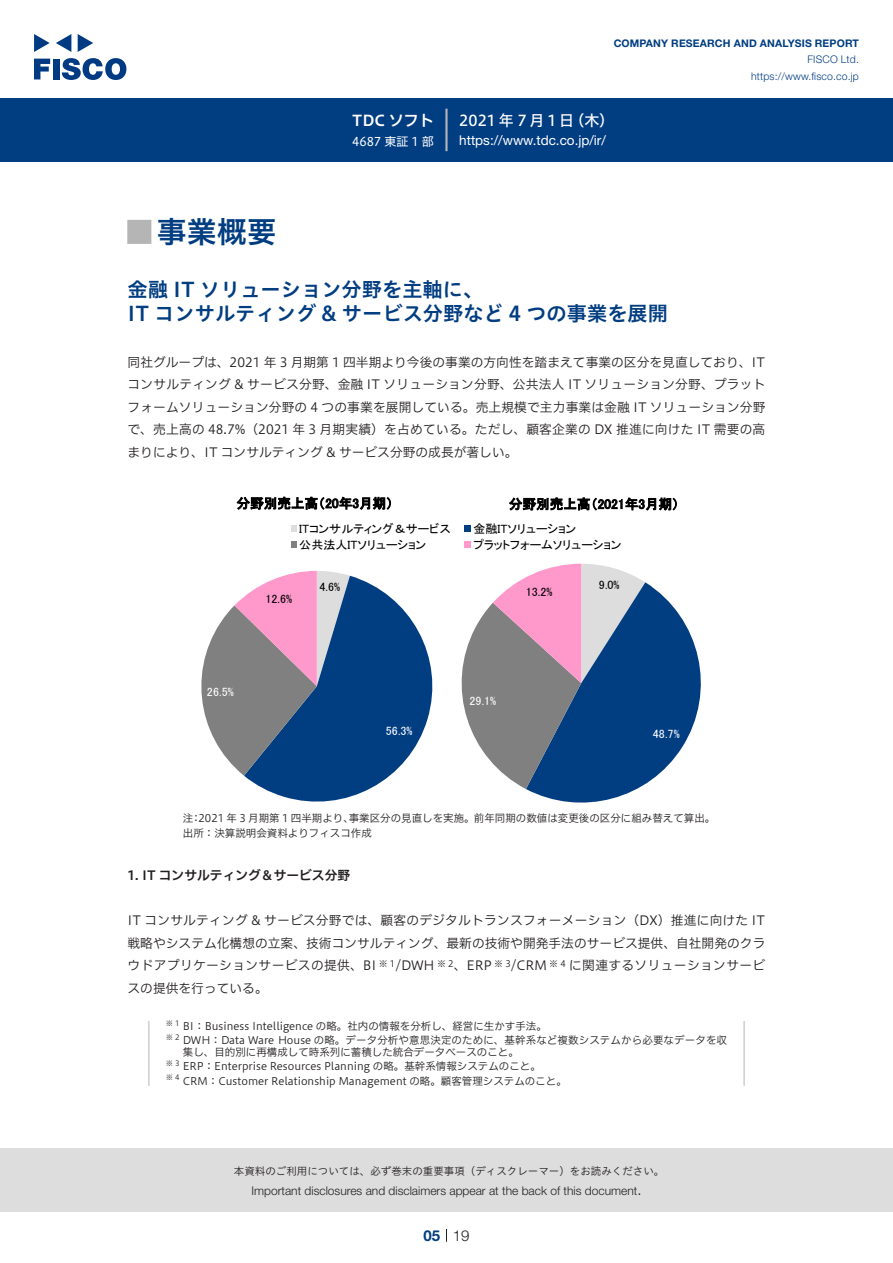
<style>
.page{position:relative;width:893px;height:1263px;background:#fff}
.page>*{position:absolute;margin:0;border:0;box-sizing:border-box;transform-origin:0 0}
.t1{font:30px "Hiragino UD Sans Std N W6";color:#003d81}
.t2{font:700 24px "Koz Go Pro";color:#b5b5b6}
.t3{font:20.25px/24px "Hiragino UD Sans Std W6";color:#003d81}
.t4{font:15px "Hiragino UD Sans F Std N W5";letter-spacing:.185em;color:#fff}
.t5{font:15px "Hiragino UD Sans F Std N W6";color:#fff}
.t6{font:300 15px "Helvetica Neue LT Std";color:#231f20}
.t7{font:700 15px "Helvetica Neue LT Std";color:#003d81}
.t8{font:13.5px "MS P Gothic";letter-spacing:.005em;color:#000}
.t9{font:13.5px "Helvetica Neue LT Std";color:#fff}
.t10{font:12.75px/22.5px "Hiragino UD Sans F Std N W3";color:#231f20;text-align:justify}
.t11{font:12.75px/22.5px "Hiragino UD Sans F Std N W3";letter-spacing:.03em;color:#231f20}
.t12{font:12.75px "Hiragino UD Sans F Std N W6";color:#231f20}
.t13{font:12px "MS P Gothic";color:#000}
.t14{font:300 12px "Helvetica Neue LT Std";color:#231f20}
.t15{font:12px "MS P Gothic";letter-spacing:.005em;color:#fff}
.t16{font:12px "Hiragino UD Sans F Std N W4";color:#fff}
.t17{font:10.5px/15px "Hiragino UD Sans F Std N W3";color:#231f20}
.t18{font:10.5px "Hiragino UD Sans Std W3";color:#231f20}
.t19{font:700 10.5px "Helvetica Neue LT Std";letter-spacing:.015em;color:#003d81}
.t20{font:300 10.5px/16.5px "Helvetica Neue LT Std";letter-spacing:.015em;color:#003d81;text-align:right}
.t21{font:8.85px "Hiragino UD Sans F Std N W3";color:#231f20}
.t22{font:7.35px "Hiragino UD Sans F Std N W3";color:#231f20}
.s1{font-size:12.75px}
</style>
<div class="page">
<div style="left:0;top:1148px;width:893px;height:64px;background:#ddd"></div>
<svg style="left:34px;top:59px;width:16px;height:20px"></svg>
<div style="left:53px;top:59px;width:6px;height:20px;background:#003a83"></div>
<svg style="left:62px;top:58px;width:64px;height:22px"></svg>
<svg style="left:34px;top:34px;width:16px;height:18px"></svg>
<svg style="left:78px;top:34px;width:15px;height:18px"></svg>
<svg style="left:56px;top:34px;width:15px;height:18px"></svg>
<div style="left:0;top:98px;width:893px;height:64px;background:#003d81"></div>
<hr style="left:445px;top:109px;width:3px;height:42px;background:#b5b5b6">
<svg style="left:446px;top:1229px;width:1px;height:13px"></svg>
<svg style="left:461px;top:564px;width:240px;height:239px"></svg>
<svg style="left:291px;top:526px;width:6px;height:6px"></svg>
<svg style="left:465px;top:526px;width:6px;height:6px"></svg>
<svg style="left:291px;top:542px;width:6px;height:6px"></svg>
<svg style="left:465px;top:542px;width:6px;height:6px"></svg>
<svg style="left:244px;top:576px;width:189px;height:226px;fill:#003d81"></svg>
<svg style="left:201px;top:571px;width:149px;height:205px;background:#8b89a4"></svg>
<hr style="left:148px;top:1021px;width:2px;height:65px;background:#d3d3d3">
<hr style="left:743px;top:1021px;width:2px;height:65px;background:#d3d3d3">
<p class="t5" style="left:352px;top:109px;width:83px">TDC ソフト</p>
<p class="t16" style="left:352px;top:132px;width:83px">4687 東証 1 部</p>
<p class="t19" style="left:614px;top:37px;width:247px">COMPANY RESEARCH AND ANALYSIS REPORT</p>
<p class="t20" style="left:751px;top:51px;width:109px">FISCO Ltd. https://www.fisco.co j p.</p>
<p class="t4" style="left:459px;top:109px;width:117px">2021年7月1日</p>
<p class="t4" style="left:569px;top:109px;width:46px">（木(</p>
<p class="t9" style="left:459px;top:132px;width:148px">https: / / w w w . t d c . c o j p. /i r/</p>
<h1 class="t1" style="left:157px;top:209px;width:121px">事業概要</h1>
<h2 class="t2" style="left:128px;top:217px;width:25px">█</h2>
<h3 class="t3" style="left:128px;top:276px;width:542px">金融 IT ソリューション分野を主軸に、<br>IT コンサルティング &amp; サービス分野など 4 つの事業を展開</h3>
<p class="t10" style="left:128px;top:350px;width:639px">同社グループは、2021 年 3 月期第 1 四半期より今後の事業の方向性を踏まえて事業の区分を見直しており、ITコンサルティング &amp; サービス分野、金融 IT ソリューション分野、公共法人 IT ソリューション分野、プラットフォームソリューション分野の 4 つの事業を展開している。売上規模で主力事業は金融 IT ソリューション分野で、売上高の 48.7%（2021 年 3 月期実績）を占めている。ただし、顧客企業の DX 推進に向けた IT 需要の高まりにより、IT コンサルティング &amp; サービス分野の成長が著しい。</p>
<p class="t8" style="left:237px;top:496px;width:158px">分野別売上高（20年3月期(</p>
<p class="t13" style="left:299px;top:522px;width:153px">ITコンサルティング＆サービス</p>
<p class="t13" style="left:265px;top:592px;width:28px">12.6%</p>
<p class="t13" style="left:299px;top:538px;width:128px">公共法人ITソリューション</p>
<p class="t13" style="left:319px;top:581px;width:22px">4.6%</p>
<p class="t8" style="left:509px;top:497px;width:171px">分野別売上高（2021年3月期(</p>
<p class="t13" style="left:473px;top:522px;width:104px">金融ITソリューション</p>
<p class="t13" style="left:473px;top:538px;width:150px">プラットフォームソリューション</p>
<p class="t13" style="left:526px;top:586px;width:28px">13.2%</p>
<p class="t13" style="left:599px;top:579px;width:22px">9.0%</p>
<p class="t15" style="left:207px;top:686px;width:28px">26.5%</p>
<p class="t15" style="left:386px;top:725px;width:28px">56.3%</p>
<p class="t15" style="left:469px;top:695px;width:28px">29.1%</p>
<p class="t15" style="left:653px;top:727px;width:28px">48.7%</p>
<p class="t17" style="left:349px;top:810px;width:368px">事業区分の見直しを実施。前年同期の数値は変更後の区分に組み替えて算出。</p>
<p class="t17" style="left:191px;top:810px;width:165px">：2021 年 3 月期第 1 四半期より、</p>
<p class="t17" style="left:183px;top:810px;width:190px">注<br>出所：決算説明会資料よりフィスコ作成</p>
<p class="t12" style="left:128px;top:865px;width:224px">1. IT コンサルティング＆サービス分野</p>
<p class="t10" style="left:128px;top:908px;width:639px;text-align:right">IT コンサルティング &amp; サービス分野では、顧客のデジタルトランスフォーメーション（DX）推進に向けた IT戦略やシステム化構想の立案、技術コンサルティング、最新の技術や開発手法のサービス提供、自社開発のクラに関連するソリューションサービ</p>
<p class="t11" style="left:128px;top:953px;width:250px">ウドアプリケーションサービスの提供、BIスの提供を行っている。</p>
<p class="t21" style="left:379px;top:957px;width:24px">※1<span class="s1">/</span></p>
<p class="t21" style="left:494px;top:957px;width:24px">※3<span class="s1">/</span></p>
<p class="t21" style="left:437px;top:957px;width:10px">※</p>
<p class="t21" style="left:549px;top:957px;width:18px">※ 4</p>
<p class="t10" style="left:448px;top:953px;width:45px">、<sup>2</sup> ERP</p>
<p class="t10" style="left:516px;top:953px;width:32px">CRM</p>
<p class="t10" style="left:401px;top:953px;width:35px">DWH</p>
<p class="t22" style="left:166px;top:1018px;width:15px">※1</p>
<p class="t17" style="left:183px;top:1018px;width:366px">BI：Business Intelligence の略。社内の情報を分析し、経営に生かす手法。</p>
<p class="t22" style="left:166px;top:1032px;width:15px">※2</p>
<p class="t17" style="left:183px;top:1032px;width:546px">DWH：Data Ware House の略。データ分析や意思決定のために、基幹系など複数システムから必要なデータを収</p>
<p class="t17" style="left:183px;top:1044px;width:337px">集し、目的別に再構成して時系列に蓄積した統合データベースのこと。</p>
<p class="t22" style="left:166px;top:1058px;width:15px">※3</p>
<p class="t17" style="left:183px;top:1058px;width:360px">ERP：Enterprise Resources Planning の略。基幹系情報システムのこと。</p>
<p class="t22" style="left:166px;top:1072px;width:15px">※4</p>
<p class="t17" style="left:183px;top:1072px;width:386px">CRM：Customer Relationship Management の略。顧客管理システムのこと。</p>
<p class="t18" style="left:234px;top:1163px;width:432px">本資料のご利用については、必ず巻末の重要事項（ディスクレーマー）をお読みください。</p>
<p class="t6" style="left:637px;top:1180px;width:6px">.</p>
<p class="t14" style="left:251px;top:1183px;width:387px">Important disclosures and disclaimers appear at the back of this document</p>
<p class="t7" style="left:423px;top:1226px;width:18px">05</p>
<p class="t6" style="left:453px;top:1226px;width:18px">19</p>
</div>
